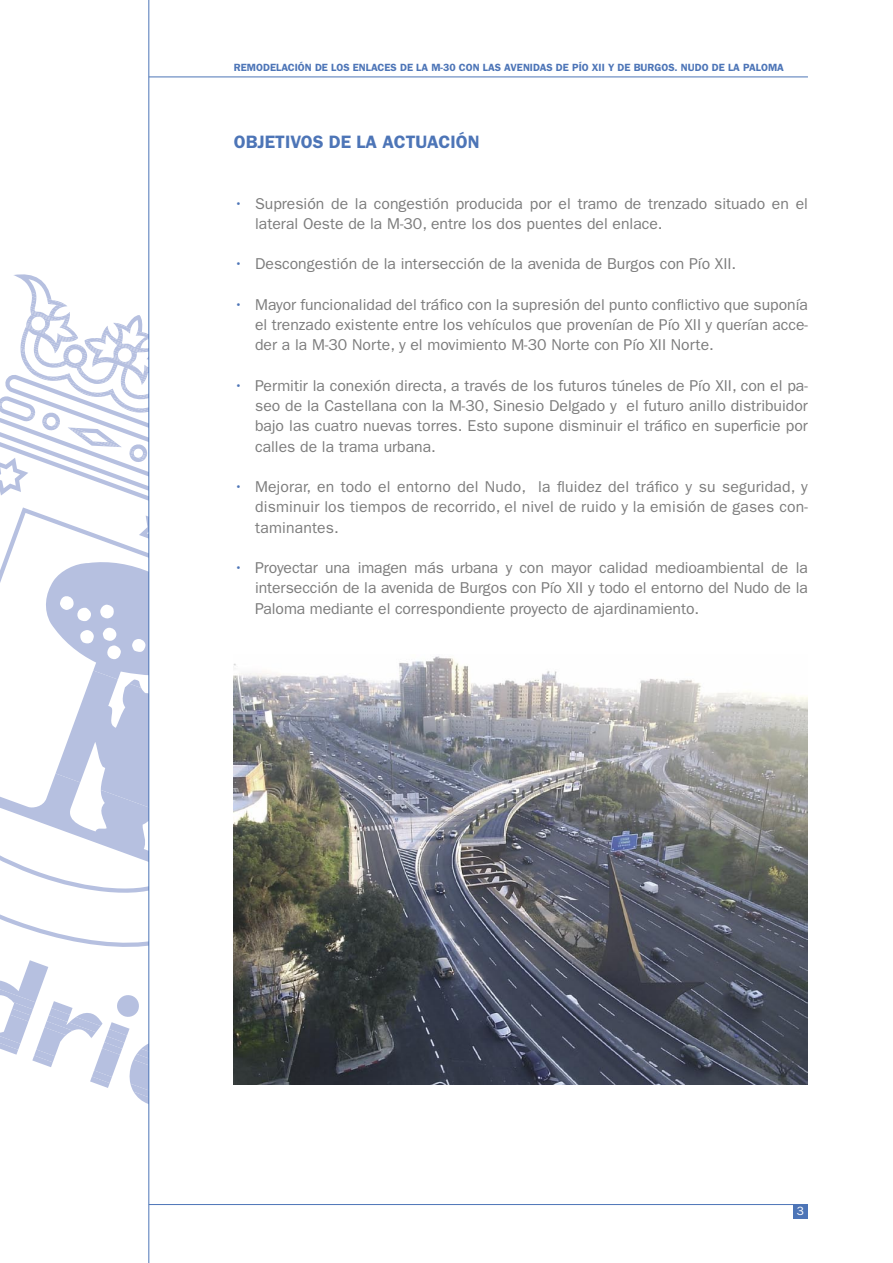
<style>
.page{position:relative;width:893px;height:1263px;background:#fff}
.page>*{position:absolute;margin:0;border:0;box-sizing:border-box;transform-origin:0 0}
.TITULAR{font:600 18px "ITC Franklin Gothic Std";color:#4d75b7}
.TEXTO{font:15.75px/20.2px "ITC Franklin Gothic Std";color:#7c7c7c;text-align:justify}
.t1{font:12px "ITC Franklin Gothic Std";color:#fff}
.t2{font:600 10.5px "ITC Franklin Gothic Std";color:#4d75b7}
.s1{color:#4d75b7}
</style>
<div class="page">
<svg style="left:0;top:274px;width:148px;height:830px"></svg>
<div style="left:793px;top:1204px;width:15px;height:14px;background:#4d75b7"></div>
<hr style="left:149px;top:77px;width:659px;height:1px;background:#4d75b7">
<hr style="left:149px;top:1204px;width:659px;height:1px;background:#4d75b7">
<hr style="left:148px;top:0;width:1px;height:1263px;background:#4d75b7">
<img style="left:234px;top:656px;width:574px;height:429px">
<p class="t2" style="left:234px;top:61px;width:552px">REMODELACIÓN DE LOS ENLACES DE LA M-30 CON LAS AVENIDAS DE PÍO XII Y DE BURGOS. NUDO DE LA PALOMA</p>
<p class="TITULAR" style="left:234px;top:131px;width:247px">OBJETIVOS DE LA ACTUACIÓN</p>
<p class="TEXTO" style="left:255px;top:193px;width:554px;text-indent:-21px"><span class="s1">•</span> Supresión de la congestión producida por el tramo de trenzado situado en el lateral Oeste de la M-30, entre los dos puentes del enlace.</p>
<p class="TEXTO" style="left:234px;top:254px;width:504px"><span class="s1">•</span> Descongestión de la intersección de la avenida de Burgos con Pío XII.</p>
<p class="TEXTO" style="left:255px;top:294px;width:554px;text-indent:-21px"><span class="s1">•</span> Mayor funcionalidad del tráfico con la supresión del punto conflictivo que suponía el trenzado existente entre los vehículos que provenían de Pío XII y querían acce&shy;der a la M-30 Norte, y el movimiento M-30 Norte con Pío XII Norte.</p>
<p class="TEXTO" style="left:255px;top:375px;width:554px;text-indent:-21px"><span class="s1">•</span> Permitir la conexión directa, a través de los futuros túneles de Pío XII, con el pa&shy;seo de la Castellana con la M-30, Sinesio Delgado y el futuro anillo distribuidor bajo las cuatro nuevas torres. Esto supone disminuir el tráfico en superficie por calles de la trama urbana.</p>
<p class="TEXTO" style="left:255px;top:477px;width:554px;text-indent:-21px"><span class="s1">•</span> Mejorar, en todo el entorno del Nudo, la fluidez del tráfico y su seguridad, y disminuir los tiempos de recorrido, el nivel de ruido y la emisión de gases con&shy;taminantes.</p>
<p class="TEXTO" style="left:255px;top:558px;width:554px;text-indent:-21px"><span class="s1">•</span> Proyectar una imagen más urbana y con mayor calidad medioambiental de la intersección de la avenida de Burgos con Pío XII y todo el entorno del Nudo de la Paloma mediante el correspondiente proyecto de ajardinamiento.</p>
<p class="t1" style="left:797px;top:1204px;width:9px">3</p>
</div>
